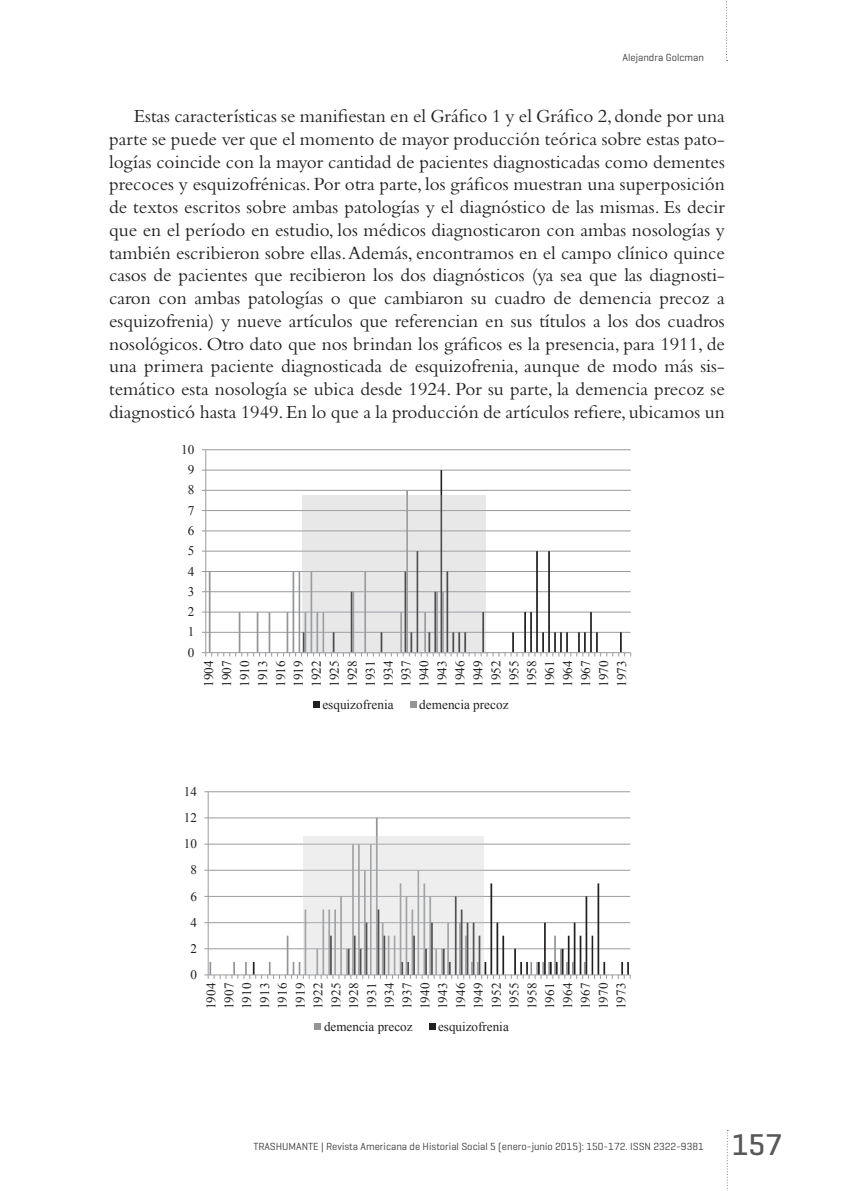
<style>
.page{position:relative;width:844px;height:1191px;background:#fff}
.page>*{position:absolute;margin:0;border:0;box-sizing:border-box;transform-origin:0 0}
.t1{font:500 30.62px "Geogrotesque";color:#57585a}
.t2{font:19.25px/22.8px "Bembo Std";color:#231f20;text-align:justify}
.t3{font:13.3px/17.8px "Times New Roman";color:#231f20;text-align:justify}
.t4{font:13.12px/17.8px "Times New Roman";color:#231f20;text-align:justify}
.t5{font:10.5px "Geogrotesque";color:#3e3e3f}
</style>
<div class="page">
<svg style="left:726px;top:1130px;width:2px;height:61px"></svg>
<svg style="left:726px;top:1px;width:1px;height:60px"></svg>
<svg style="left:202px;top:449px;width:430px;height:259px"></svg>
<svg style="left:302px;top:495px;width:183px;height:158px;background:#dadbdc"></svg>
<svg style="left:204px;top:791px;width:427px;height:239px"></svg>
<svg style="left:304px;top:836px;width:180px;height:137px;background:#cbccce"></svg>
<p class="t5" style="left:622px;top:51px;width:83px">Alejandra Golcman</p>
<p class="t2" style="left:109px;top:104px;width:617px;text-indent:25px">Estas características se manifiestan en el Gráfico 1 y el Gráfico 2, donde por una parte se puede ver que el momento de mayor producción teórica sobre estas pato&shy;logías coincide con la mayor cantidad de pacientes diagnosticadas como dementes precoces y esquizofrénicas. Por otra parte, los gráficos muestran una superposición de textos escritos sobre ambas patologías y el diagnóstico de las mismas. Es decir que en el período en estudio, los médicos diagnosticaron con ambas nosologías y también escribieron sobre ellas. Además, encontramos en el campo clínico quince casos de pacientes que recibieron los dos diagnósticos (ya sea que las diagnosti&shy;caron con ambas patologías o que cambiaron su cuadro de demencia precoz a esquizofrenia) y nueve artículos que referencian en sus títulos a los dos cuadros nosológicos. Otro dato que nos brindan los gráficos es la presencia, para 1911, de una primera paciente diagnosticada de esquizofrenia, aunque de modo más sis&shy;temático esta nosología se ubica desde 1924. Por su parte, la demencia precoz se diagnosticó hasta 1949. En lo que a la producción de artículos refiere, ubicamos un</p>
<p class="t3" style="left:181px;top:440px;width:15px">10</p>
<p class="t3" style="left:188px;top:460px;width:8px">9</p>
<p class="t3" style="left:188px;top:481px;width:8px">8</p>
<p class="t3" style="left:188px;top:501px;width:8px">7</p>
<p class="t3" style="left:188px;top:521px;width:8px">6</p>
<p class="t3" style="left:188px;top:542px;width:8px">5</p>
<p class="t3" style="left:188px;top:562px;width:8px">4</p>
<p class="t3" style="left:188px;top:582px;width:8px">3</p>
<p class="t3" style="left:188px;top:602px;width:8px">2</p>
<p class="t3" style="left:188px;top:623px;width:8px">1</p>
<p class="t3" style="left:188px;top:643px;width:8px">0</p>
<p class="t3" style="left:199px;top:687px;width:28px;rotate:-90deg">1904<br>1907<br>1910<br>1913<br>1916<br>1919<br>1922<br>1925<br>1928<br>1931<br>1934<br>1937<br>1940<br>1943<br>1946<br>1949<br>1952<br>1955<br>1958<br>1961<br>1964<br>1967<br>1970<br>1973</p>
<p class="t3" style="left:322px;top:695px;width:73px">esquizofrenia</p>
<p class="t3" style="left:419px;top:695px;width:91px">demencia precoz</p>
<p class="t4" style="left:184px;top:782px;width:15px">14</p>
<p class="t4" style="left:184px;top:808px;width:15px">12</p>
<p class="t4" style="left:184px;top:834px;width:15px">10</p>
<p class="t4" style="left:190px;top:861px;width:8px">8</p>
<p class="t4" style="left:190px;top:887px;width:8px">6</p>
<p class="t4" style="left:190px;top:913px;width:8px">4</p>
<p class="t4" style="left:190px;top:939px;width:8px">2</p>
<p class="t4" style="left:190px;top:965px;width:8px">0</p>
<p class="t4" style="left:202px;top:1009px;width:28px;rotate:-90deg">1904<br>1907<br>1910<br>1913<br>1916<br>1919<br>1922<br>1925<br>1928<br>1931<br>1934<br>1937<br>1940<br>1943<br>1946<br>1949<br>1952<br>1955<br>1958<br>1961<br>1964<br>1967<br>1970<br>1973</p>
<p class="t4" style="left:324px;top:1017px;width:90px">demencia precoz</p>
<p class="t4" style="left:438px;top:1017px;width:72px">esquizofrenia</p>
<p class="t5" style="left:253px;top:1139px;width:452px">TRASHUMANTE | Revista Americana de Historial Social 5 (enero-junio 2015): 150-172. ISSN 2322-9381</p>
<h1 class="t1" style="left:731px;top:1125px;width:52px">157</h1>
</div>
